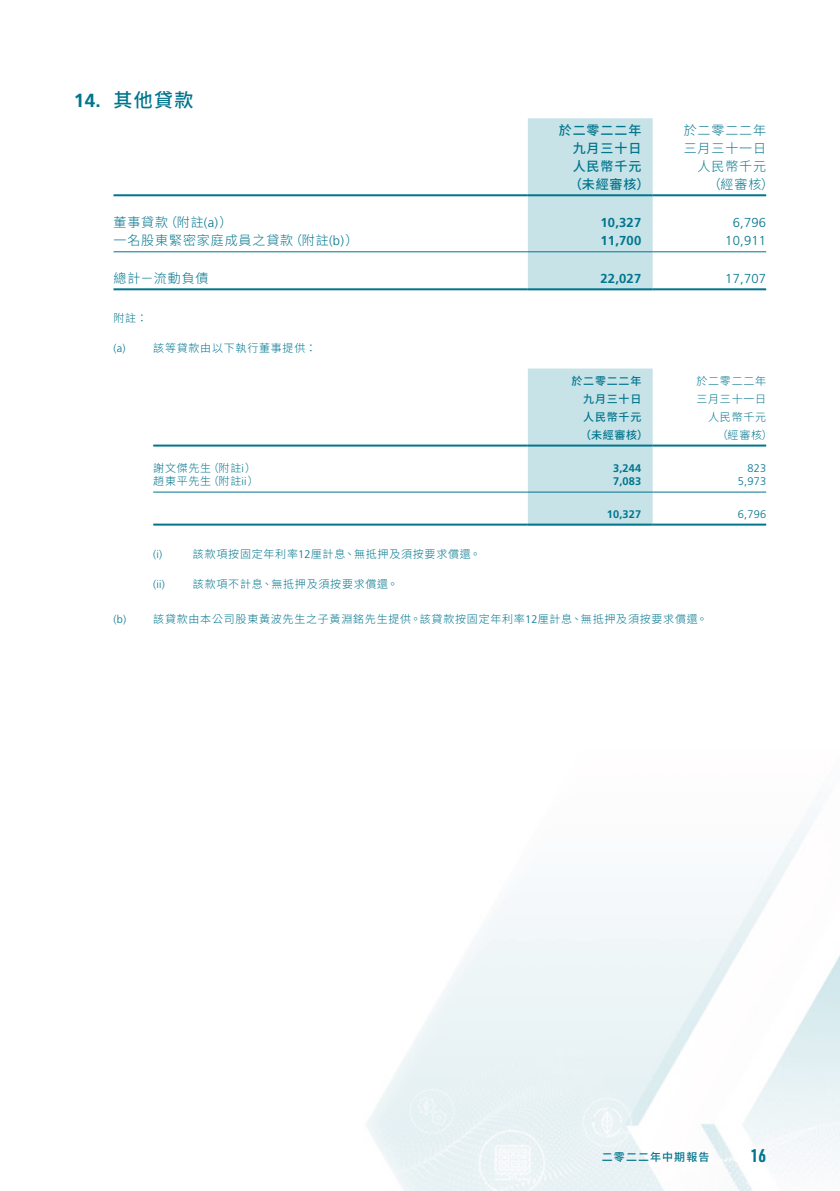
<style>
.page{position:relative;width:840px;height:1191px;background:#fff}
.page>*{position:absolute;margin:0;border:0;box-sizing:border-box;transform-origin:0 0}
.Heading_2{font:500 19px "Source Han Sans TC";color:#00758d}
.t1{font:700 18px "URWDIN Cond";color:#00758d}
.Body_Text{font:300 13px "Source Han Sans TC";letter-spacing:.07em;color:#00758d}
.Body_Text-2{font:500 13px "Source Han Sans TC";letter-spacing:.07em;color:#00758d}
.Body_Text-3{font:700 13px "Frutiger LT Std";letter-spacing:.02em;color:#00758d}
.Body_Text-4{font:300 13px "Frutiger LT Std";letter-spacing:.02em;color:#00758d}
.Notes{font:300 11px "Source Han Sans TC";letter-spacing:.07em;color:#00758d}
.Notes-2{font:300 11px "Frutiger LT Std";letter-spacing:.02em;color:#00758d}
.Notes-3{font:500 11px "Source Han Sans TC";letter-spacing:.07em;color:#00758d}
.Notes-4{font:700 11px "Frutiger LT Std";letter-spacing:.02em;color:#00758d}
.Notes-5{font:500 11px "Source Han Sans TC";letter-spacing:.095em;color:#00758d}
.s1{font-family:"Frutiger LT Std";font-weight:700}
.s2{font-family:"Frutiger LT Std"}
</style>
<div class="page">
<img style="left:113px;top:118px;width:726px;height:1073px">
<div style="left:527px;top:118px;width:125px;height:170px;background:#c7e3e8"></div>
<hr style="left:113px;top:194px;width:414px;height:2px;background:#00758d">
<hr style="left:527px;top:194px;width:125px;height:2px;background:#00758d">
<hr style="left:652px;top:194px;width:113px;height:2px;background:#00758d">
<hr style="left:113px;top:251px;width:414px;height:1px;background:#00758d">
<hr style="left:527px;top:251px;width:125px;height:1px;background:#00758d">
<hr style="left:652px;top:251px;width:113px;height:1px;background:#00758d">
<hr style="left:113px;top:288px;width:414px;height:2px;background:#00758d">
<hr style="left:527px;top:288px;width:125px;height:2px;background:#00758d">
<hr style="left:652px;top:288px;width:113px;height:2px;background:#00758d">
<div style="left:527px;top:368px;width:125px;height:155px;background:#c7e3e8"></div>
<hr style="left:153px;top:444px;width:374px;height:2px;background:#00758d">
<hr style="left:527px;top:444px;width:125px;height:2px;background:#00758d">
<hr style="left:652px;top:444px;width:113px;height:2px;background:#00758d">
<hr style="left:153px;top:491px;width:374px;height:1px;background:#00758d">
<hr style="left:527px;top:491px;width:125px;height:1px;background:#00758d">
<hr style="left:652px;top:491px;width:113px;height:1px;background:#00758d">
<hr style="left:153px;top:523px;width:374px;height:2px;background:#00758d">
<hr style="left:527px;top:523px;width:125px;height:2px;background:#00758d">
<hr style="left:652px;top:523px;width:113px;height:2px;background:#00758d">
<p class="Heading_2" style="left:74px;top:90px;width:121px"><span class="s1">14.</span> 其他貸款</p>
<p class="Body_Text-2" style="left:558px;top:123px;width:84px">於二零二二年</p>
<p class="Body_Text" style="left:683px;top:123px;width:84px">於二零二二年</p>
<p class="Body_Text-2" style="left:572px;top:141px;width:70px">九月三十日</p>
<p class="Body_Text" style="left:683px;top:141px;width:84px">三月三十一日</p>
<p class="Body_Text-2" style="left:572px;top:159px;width:70px">人民幣千元</p>
<p class="Body_Text" style="left:697px;top:159px;width:70px">人民幣千元</p>
<p class="Body_Text-2" style="left:568px;top:177px;width:82px">（未經審核）</p>
<p class="Body_Text" style="left:707px;top:177px;width:68px">（經審核）</p>
<p class="Body_Text" style="left:113px;top:215px;width:120px">董事貸款（附註<span class="s2">(a)</span>）</p>
<p class="Body_Text-3" style="left:600px;top:214px;width:42px">10,327</p>
<p class="Body_Text-4" style="left:732px;top:215px;width:35px">6,796</p>
<p class="Body_Text" style="left:113px;top:233px;width:246px">一名股東緊密家庭成員之貸款（附註<span class="s2">(b)</span>）</p>
<p class="Body_Text-3" style="left:600px;top:232px;width:42px">11,700</p>
<p class="Body_Text-4" style="left:724px;top:233px;width:42px">10,911</p>
<p class="Body_Text" style="left:113px;top:271px;width:96px">總計－流動負債</p>
<p class="Body_Text-3" style="left:600px;top:270px;width:42px">22,027</p>
<p class="Body_Text-4" style="left:724px;top:271px;width:42px">17,707</p>
<p class="Notes" style="left:113px;top:312px;width:35px">附註：</p>
<p class="Notes-2" style="left:113px;top:342px;width:14px">(a)</p>
<p class="Notes" style="left:153px;top:342px;width:165px">該等貸款由以下執行董事提供：</p>
<p class="Notes-3" style="left:571px;top:375px;width:71px">於二零二二年</p>
<p class="Notes" style="left:696px;top:375px;width:71px">於二零二二年</p>
<p class="Notes-3" style="left:583px;top:393px;width:59px">九月三十日</p>
<p class="Notes" style="left:696px;top:393px;width:71px">三月三十一日</p>
<p class="Notes-3" style="left:583px;top:411px;width:59px">人民幣千元</p>
<p class="Notes" style="left:707px;top:411px;width:59px">人民幣千元</p>
<p class="Notes-3" style="left:580px;top:429px;width:69px">（未經審核）</p>
<p class="Notes" style="left:716px;top:429px;width:58px">（經審核）</p>
<p class="Notes" style="left:153px;top:462px;width:104px">謝文傑先生（附註<span class="s2">i</span>）</p>
<p class="Notes-4" style="left:612px;top:462px;width:30px">3,244</p>
<p class="Notes-2" style="left:747px;top:462px;width:20px">823</p>
<p class="Notes" style="left:153px;top:475px;width:107px">趙東平先生（附註<span class="s2">ii</span>）</p>
<p class="Notes-4" style="left:612px;top:475px;width:30px">7,083</p>
<p class="Notes-2" style="left:737px;top:475px;width:30px">5,973</p>
<p class="Notes-4" style="left:606px;top:508px;width:36px">10,327</p>
<p class="Notes-2" style="left:737px;top:508px;width:30px">6,796</p>
<p class="Notes-2" style="left:153px;top:547px;width:10px">(i)</p>
<p class="Notes" style="left:193px;top:547px;width:289px">該款項按固定年利率<span class="s2">12</span>厘計息、無抵押及須按要求償還。</p>
<p class="Notes-2" style="left:153px;top:577px;width:13px">(ii)</p>
<p class="Notes" style="left:193px;top:577px;width:206px">該款項不計息、無抵押及須按要求償還。</p>
<p class="Notes-2" style="left:113px;top:612px;width:14px">(b)</p>
<p class="Notes" style="left:153px;top:612px;width:555px">該貸款由本公司股東黃波先生之子黃淵銘先生提供。該貸款按固定年利率<span class="s2">12</span>厘計息、無抵押及須按要求償還。</p>
<p class="Notes-5" style="left:601px;top:1151px;width:109px">二零二二年中期報告</p>
<h2 class="t1" style="left:750px;top:1143px;width:17px">16</h2>
</div>
